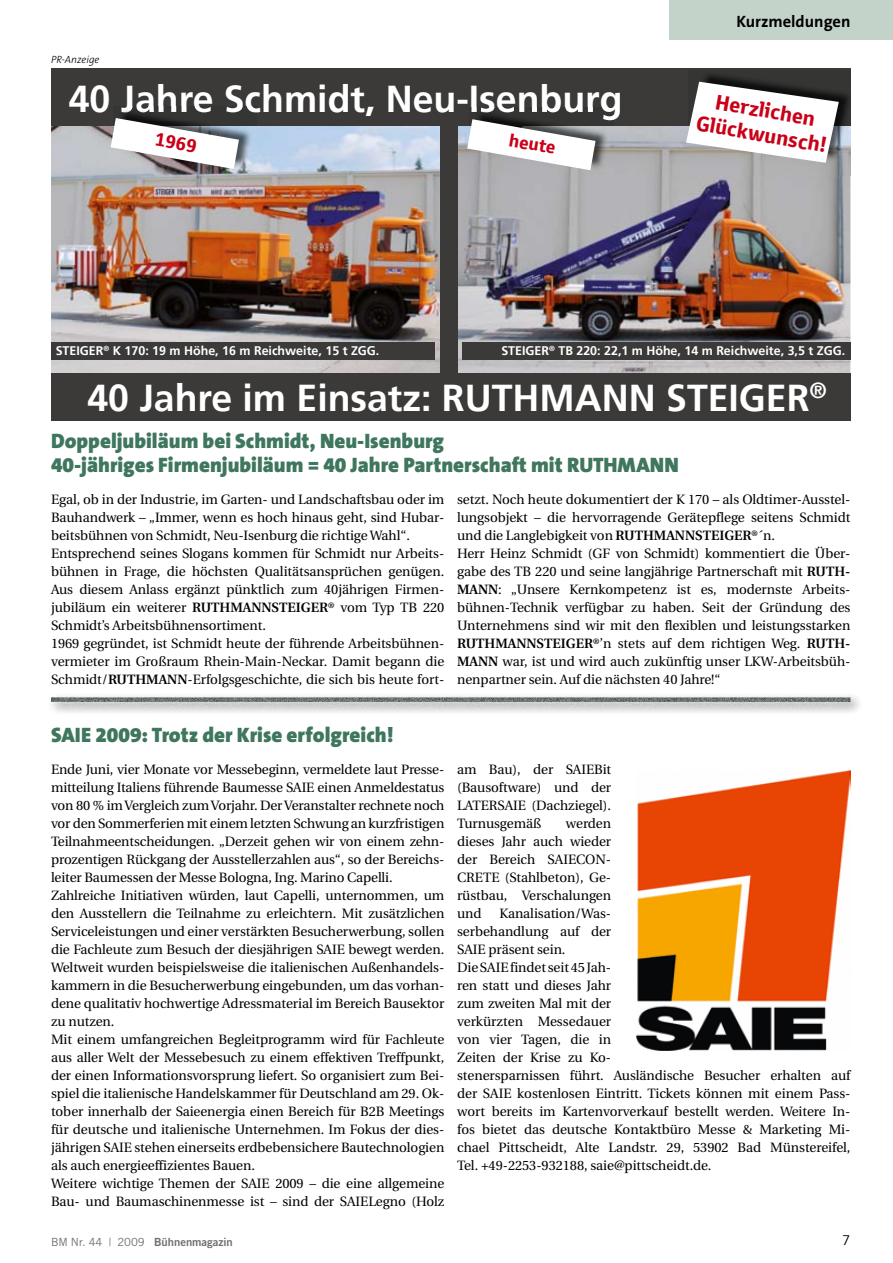
<style>
.page{position:relative;width:893px;height:1263px;background:#fff}
.page>*{position:absolute;margin:0;border:0;box-sizing:border-box;transform-origin:0 0}
.t1{font:700 37.35px "Frutiger";color:#fff}
.t2{font:900 21px/24px "The Sans B9";color:#3f765e}
.t3{font:700 20.55px/24.2px "Toyota Text";color:#c90118;text-align:center}
.t4{font:700 17.7px "Toyota Text";color:#c90118}
.t5{font:700 16.5px "The Sans B7";color:#000}
.t6{font:13.5px/18px "Utopia";letter-spacing:-.005em;color:#000}
.t7{font:13.5px "Trade Gothic";color:#000}
.t8{font:700 12.45px "Frutiger";color:#fff}
.t9{font:11.25px "Trade Gothic Bold Two";color:#6f6f6e}
.t10{font:italic 300 10.5px "The Sans B3";color:#000}
.s1{font-weight:600}
.s2{font-family:"Trade Gothic"}
</style>
<div class="page">
<div style="left:670px;top:0;width:223px;height:39px;background:#c3d3ca"></div>
<img style="left:51px;top:126px;width:389px;height:247px">
<img style="left:457px;top:126px;width:393px;height:247px">
<div style="left:51px;top:373px;width:799px;height:48px;background:#3b3a39"></div>
<div style="left:51px;top:342px;width:384px;height:18px;background:#3b3a39"></div>
<div style="left:462px;top:342px;width:388px;height:18px;background:#3b3a39"></div>
<div style="left:51px;top:68px;width:799px;height:58px;background:#3b3a39"></div>
<img style="left:689px;top:73px;width:161px;height:103px">
<svg style="left:684px;top:79px;width:157px;height:86px"></svg>
<img style="left:113px;top:126px;width:144px;height:48px">
<img style="left:121px;top:106px;width:136px;height:10px">
<svg style="left:109px;top:116px;width:132px;height:55px"></svg>
<img style="left:470px;top:120px;width:143px;height:55px">
<img style="left:471px;top:108px;width:142px;height:12px">
<svg style="left:465px;top:117px;width:132px;height:55px"></svg>
<div style="left:440px;top:118px;width:17px;height:261px;background:#3b3a39"></div>
<div style="left:46px;top:692px;width:817px;height:23px;background:#fafafa"></div>
<div style="left:41px;top:687px;width:819px;height:25px;background:#fff;opacity:.75"></div>
<div style="left:50px;top:696px;width:800px;height:8px;background:#000;opacity:.75"></div>
<img style="left:637px;top:770px;width:213px;height:280px">
<p class="t10" style="left:51px;top:54px;width:50px">PR-Anzeige</p>
<p class="t5" style="left:736px;top:13px;width:115px">Kurzmeldungen</p>
<h1 class="t1" style="left:69px;top:77px;width:555px">40 Jahre Schmidt, Neu-Isenburg</h1>
<h3 class="t3" style="left:703px;top:87px;width:133px;rotate:10deg">Herzlichen<br>Glückwunsch!</h3>
<h3 class="t4" style="left:157px;top:127px;width:43px;rotate:10deg">1969</h3>
<h3 class="t4" style="left:511px;top:128px;width:48px;rotate:10deg">heute</h3>
<p class="t8" style="left:56px;top:344px;width:325px">STEIGER<sup>®</sup> K 170: 19 m Höhe, 16 m Reichweite, 15 t ZGG.</p>
<p class="t8" style="left:501px;top:344px;width:345px">STEIGER<sup>®</sup> TB 220: 22,1 m Höhe, 14 m Reichweite, 3,5 t ZGG.</p>
<h1 class="t1" style="left:87px;top:376px;width:741px">40 Jahre im Einsatz: RUTHMANN STEIGER<sup>®</sup></h1>
<h2 class="t2" style="left:51px;top:430px;width:629px">Doppeljubiläum bei Schmidt, Neu-Isenburg<br>40-jähriges Firmenjubiläum = 40 Jahre Partnerschaft mit RUTHMANN</h2>
<p class="t6" style="left:51px;top:491px;width:395px">Egal, ob in der Industrie, im Garten- und Landschaftsbau oder im Bauhandwerk – „Immer, wenn es hoch hinaus geht, sind Hubar&shy;beitsbühnen von Schmidt, Neu-Isenburg die richtige Wahl“.<br>Entsprechend seines Slogans kommen für Schmidt nur Arbeits&shy;bühnen in Frage, die höchsten Qualitätsansprüchen genügen.<br>Aus diesem Anlass ergänzt pünktlich zum 40jährigen Firmen&shy;jubiläum ein weiterer <span class="s1">RUTHMANNSTEIGER</span><sup>®</sup> vom Typ TB 220<br>Schmidt’s Arbeitsbühnensortiment.<br>1969 gegründet, ist Schmidt heute der führende Arbeitsbühnen&shy;vermieter im Großraum Rhein-Main-Neckar. Damit begann die Schmidt/<span class="s1">RUTHMANN</span>-Erfolgsgeschichte, die sich bis heute fort-</p>
<p class="t6" style="left:457px;top:491px;width:395px">setzt. Noch heute dokumentiert der K 170 – als Oldtimer-Ausstel&shy;lungsobjekt – die hervorragende Gerätepflege seitens Schmidt und die Langlebigkeit von <span class="s1">RUTHMANNSTEIGER</span><sup>®</sup>´n.<br>Herr Heinz Schmidt (GF von Schmidt) kommentiert die Über&shy;gabe des TB 220 und seine langjährige Partnerschaft mit <span class="s1">RUTH-MANN</span>: „Unsere Kernkompetenz ist es, modernste Arbeits&shy;bühnen-Technik verfügbar zu haben. Seit der Gründung des Unternehmens sind wir mit den flexiblen und leistungsstarken <span class="s1">RUTHMANNSTEIGER</span><sup>®</sup>’n stets auf dem richtigen Weg. <span class="s1">RUTH-MANN</span> war, ist und wird auch zukünftig unser LKW-Arbeitsbüh&shy;nenpartner sein. Auf die nächsten 40 Jahre!“</p>
<h2 class="t2" style="left:51px;top:724px;width:344px">SAIE 2009: Trotz der Krise erfolgreich!</h2>
<p class="t6" style="left:51px;top:761px;width:395px">Ende Juni, vier Monate vor Messebeginn, vermeldete laut Presse&shy;mitteilung Italiens führende Baumesse SAIE einen Anmeldestatus von 80 % im Vergleich zum Vorjahr. Der Veranstalter rechnete noch vor den Sommerferien mit einem letzten Schwung an kurzfristigen Teilnahmeentscheidungen. „Derzeit gehen wir von einem zehn&shy;prozentigen Rückgang der Ausstellerzahlen aus“, so der Bereichs&shy;leiter Baumessen der Messe Bologna, Ing. Marino Capelli.<br>Zahlreiche Initiativen würden, laut Capelli, unternommen, um den Ausstellern die Teilnahme zu erleichtern. Mit zusätzlichen Serviceleistungen und einer verstärkten Besucherwerbung, sollen die Fachleute zum Besuch der diesjährigen SAIE bewegt werden.<br>Weltweit wurden beispielsweise die italienischen Außenhandels&shy;kammern in die Besucherwerbung eingebunden, um das vorhan&shy;dene qualitativ hochwertige Adressmaterial im Bereich Bausektor zu nutzen.<br>Mit einem umfangreichen Begleitprogramm wird für Fachleute aus aller Welt der Messebesuch zu einem effektiven Treffpunkt, der einen Informationsvorsprung liefert. So organisiert zum Bei&shy;spiel die italienische Handelskammer für Deutschland am 29. Ok&shy;tober innerhalb der Saieenergia einen Bereich für B2B Meetings für deutsche und italienische Unternehmen. Im Fokus der dies&shy;jährigen SAIE stehen einerseits erdbebensichere Bautechnologien als auch energieeffizientes Bauen.<br>Weitere wichtige Themen der SAIE 2009 – die eine allgemeine Bau- und Baumaschinenmesse ist – sind der SAIELegno (Holz</p>
<p class="t6" style="left:457px;top:761px;width:156px;text-align:justify">am Bau), der SAIEBit (Bausoftware) und der LATERSAIE (Dachziegel).<br>Turnusgemäß</p>
<p class="t6" style="left:457px;top:815px;width:156px;text-align:justify;text-indent:109px">werden dieses Jahr auch wieder der Bereich SAIECON-CRETE (Stahlbeton), Ge&shy;rüstbau, Verschalungen und</p>
<p class="t6" style="left:457px;top:905px;width:395px;text-indent:42px">Kanalisation/Was-<br>serbehandlung auf der<br>SAIE präsent sein.<br>Die SAIE findet seit 45 Jah-<br>ren statt und dieses Jahr<br>zum zweiten Mal mit der<br>verkürzten Messedauer<br>von vier Tagen, die in<br>Zeiten der Krise zu Ko-<br>stenersparnissen führt. Ausländische Besucher erhalten auf der SAIE kostenlosen Eintritt. Tickets können mit einem Pass&shy;wort bereits im Kartenvorverkauf bestellt werden. Weitere In&shy;fos bietet das deutsche Kontaktbüro Messe &amp; Marketing Mi&shy;chael Pittscheidt, Alte Landstr. 29, 53902 Bad Münstereifel, Tel. +49-2253-932188, saie@pittscheidt.de.</p>
<p class="t9" style="left:51px;top:1235px;width:183px"><span class="s2">BM Nr. 44 | 2009</span> Bühnenmagazin</p>
<p class="t7" style="left:842px;top:1232px;width:10px">7</p>
</div>
